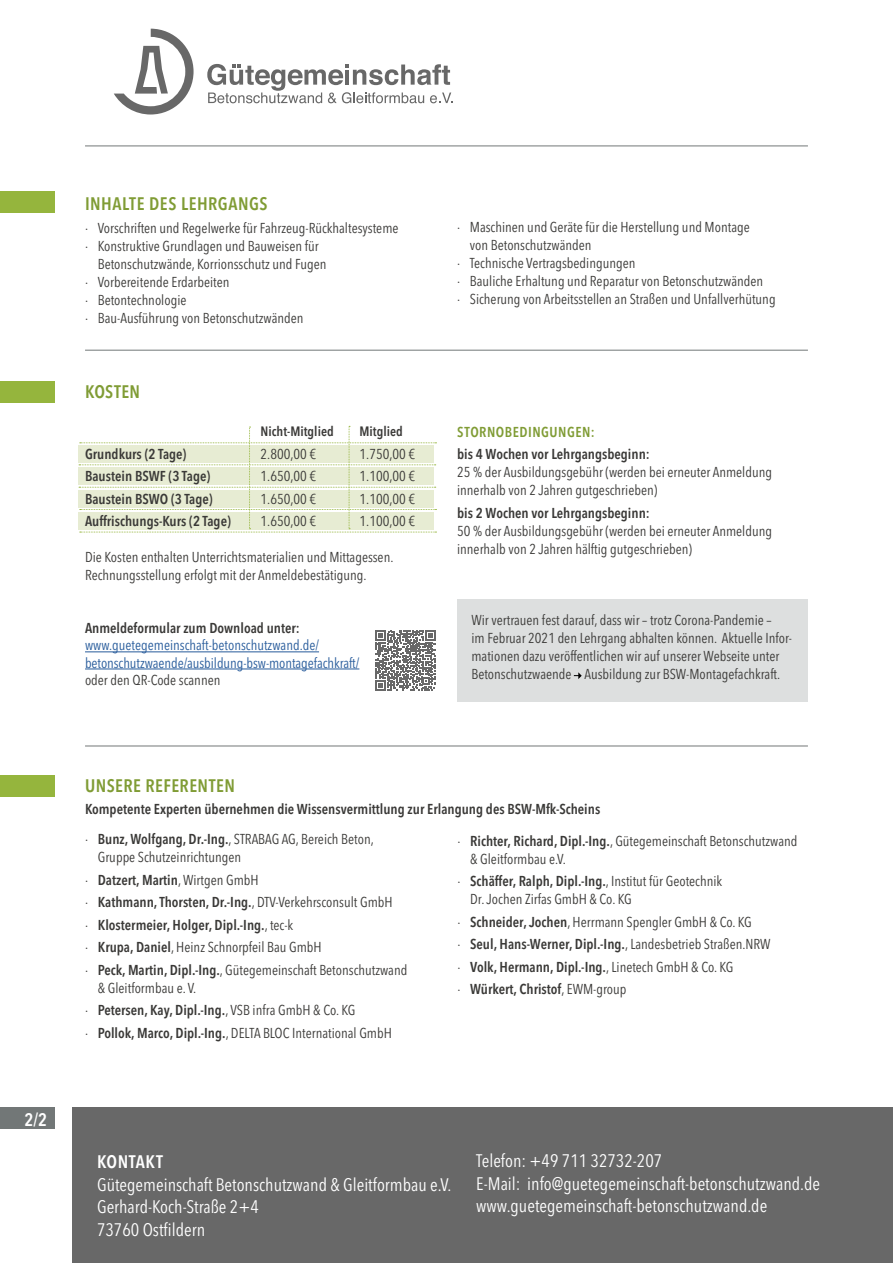
<style>
.page{position:relative;width:893px;height:1263px;background:#fff}
.page>*{position:absolute;margin:0;border:0;box-sizing:border-box;transform-origin:0 0}
.t1{font:condensed 18px/22.5px "Avenir Next LT Pro";color:#fff}
.t2{font:600 condensed 18px "Avenir Next LT Pro";letter-spacing:.025em;color:#809c35}
.t3{font:600 condensed 18px "Avenir Next LT Pro";letter-spacing:.03em;color:#fff}
.t4{font:condensed 14.25px/22.5px "Avenir Next LT Pro";color:#3a3937}
.t5{font:600 condensed 14.25px/30px "Avenir Next LT Pro";color:#3a3937}
.t6{font:condensed 14.25px/17.1px "Avenir Next LT Pro";letter-spacing:-.005em;color:#275b9b}
.t7{font:600 condensed 14.25px "Avenir Next LT Pro";letter-spacing:.035em;color:#809c35}
.t8{font:600 condensed 13.5px "Avenir Next LT Pro";color:#3a3937}
.s1{font-weight:400}
.s2{font-weight:600}
</style>
<div class="page">
<div style="left:72px;top:1108px;width:821px;height:155px;background:#686868"></div>
<hr style="left:85px;top:350px;width:723px;height:1px;background:#727777">
<hr style="left:85px;top:146px;width:723px;height:1px;background:#727777">
<svg style="left:79px;top:426px;width:357px;height:107px"></svg>
<div style="left:0;top:775px;width:54px;height:22px;background:#95b53d"></div>
<div style="left:0;top:381px;width:54px;height:22px;background:#95b53d"></div>
<div style="left:0;top:191px;width:54px;height:22px;background:#95b53d"></div>
<hr style="left:85px;top:651px;width:234px;height:1px;background:#275b9b">
<hr style="left:85px;top:669px;width:274px;height:1px;background:#275b9b">
<div style="left:0;top:1108px;width:54px;height:21px;background:#727777"></div>
<svg style="left:375px;top:630px;width:61px;height:60px"></svg>
<hr style="left:85px;top:746px;width:723px;height:1px;background:#727777">
<div style="left:457px;top:599px;width:351px;height:102px;background:#dddfdf"></div>
<svg style="left:114px;top:29px;width:80px;height:86px"></svg>
<svg style="left:207px;top:64px;width:246px;height:39px"></svg>
<svg style="left:574px;top:672px;width:8px;height:7px"></svg>
<p class="t3" style="left:24px;top:1108px;width:24px">2/2</p>
<p class="t2" style="left:85px;top:193px;width:184px">INHALTE DES LEHRGANGS</p>
<p class="t4" style="left:85px;top:216px;width:315px">· Vorschriften und Regelwerke für Fahrzeug-Rückhaltesysteme</p>
<p class="t4" style="left:85px;top:234px;width:235px">· Konstruktive Grundlagen und Bauweisen für</p>
<p class="t4" style="left:98px;top:252px;width:230px">Betonschutzwände, Korrionsschutz und Fugen</p>
<p class="t4" style="left:85px;top:270px;width:146px">· Vorbereitende Erdarbeiten</p>
<p class="t4" style="left:85px;top:288px;width:103px">· Betontechnologie</p>
<p class="t4" style="left:85px;top:306px;width:220px">· Bau-Ausführung von Betonschutzwänden</p>
<p class="t2" style="left:85px;top:381px;width:56px">KOSTEN</p>
<p class="t8" style="left:261px;top:423px;width:75px">Nicht-Mitglied</p>
<p class="t8" style="left:360px;top:423px;width:45px">Mitglied</p>
<p class="t5" style="left:85px;top:439px;width:103px">Grundkurs (2 Tage)</p>
<p class="t4" style="left:261px;top:442px;width:57px">2.800,00 €</p>
<p class="t4" style="left:360px;top:442px;width:57px">1.750,00 €</p>
<p class="t5" style="left:85px;top:461px;width:127px">Baustein BSWF (3 Tage)</p>
<p class="t4" style="left:261px;top:465px;width:57px">1.650,00 €</p>
<p class="t4" style="left:360px;top:465px;width:57px">1.100,00 €</p>
<p class="t5" style="left:85px;top:484px;width:129px">Baustein BSWO (3 Tage)</p>
<p class="t4" style="left:261px;top:487px;width:57px">1.650,00 €</p>
<p class="t4" style="left:360px;top:487px;width:57px">1.100,00 €</p>
<p class="t5" style="left:85px;top:506px;width:147px">Auffrischungs-Kurs (2 Tage)</p>
<p class="t4" style="left:261px;top:510px;width:57px">1.650,00 €</p>
<p class="t4" style="left:360px;top:510px;width:57px">1.100,00 €</p>
<p class="t4" style="left:85px;top:548px;width:310px;line-height:18px">Die Kosten enthalten Unterrichtsmaterialien und Mittagessen.<br>Rechnungsstellung erfolgt mit der Anmeldebestätigung.</p>
<p class="t5" style="left:85px;top:613px;width:216px">Anmeldeformular zum Download unter:</p>
<p class="t6" style="left:85px;top:637px;width:276px">www.guetegemeinschaft-betonschutzwand.de/ betonschutzwaende/ausbildung-bsw-montagefachkraft/</p>
<p class="t4" style="left:85px;top:668px;width:137px">oder den QR-Code scannen</p>
<p class="t4" style="left:457px;top:216px;width:294px">· Maschinen und Geräte für die Herstellung und Montage</p>
<p class="t4" style="left:470px;top:234px;width:123px">von Betonschutzwänden</p>
<p class="t4" style="left:457px;top:252px;width:180px">· Technische Vertragsbedingungen</p>
<p class="t4" style="left:457px;top:270px;width:308px">· Bauliche Erhaltung und Reparatur von Betonschutzwänden</p>
<p class="t4" style="left:457px;top:288px;width:320px">· Sicherung von Arbeitsstellen an Straßen und Unfallverhütung</p>
<p class="t7" style="left:457px;top:423px;width:139px">STORNOBEDINGUNGEN:</p>
<p class="t5" style="left:457px;top:439px;width:194px">bis 4 Wochen vor Lehrgangsbeginn:</p>
<p class="t4" style="left:457px;top:463px;width:316px;line-height:18px">25 % der Ausbildungsgebühr (werden bei erneuter Anmeldung innerhalb von 2 Jahren gutgeschrieben)</p>
<p class="t5" style="left:457px;top:498px;width:194px">bis 2 Wochen vor Lehrgangsbeginn:</p>
<p class="t4" style="left:457px;top:522px;width:316px;line-height:18px">50 % der Ausbildungsgebühr (werden bei erneuter Anmeldung innerhalb von 2 Jahren hälftig gutgeschrieben)</p>
<p class="t4" style="left:471px;top:611px;width:322px;line-height:18px">Wir vertrauen fest darauf, dass wir – trotz Corona-Pandemie –<br>im Februar 2021 den Lehrgang abhalten können. Aktuelle Infor&shy;mationen dazu veröffentlichen wir auf unserer Webseite unter Betonschutzwaende Ausbildung zur BSW-Montagefachkraft.</p>
<p class="t2" style="left:85px;top:774px;width:151px">UNSERE REFERENTEN</p>
<p class="t5" style="left:85px;top:794px;width:517px">Kompetente Experten übernehmen die Wissensvermittlung zur Erlangung des BSW-Mfk-Scheins <span class="s1">·</span> Bunz, Wolfgang, Dr.-Ing.<span class="s1">, STRABAG AG, Bereich Beton,</span></p>
<p class="t4" style="left:85px;top:846px;width:324px;text-indent:13px">Gruppe Schutzeinrichtungen<br>· <span class="s2">Datzert, Martin</span>, Wirtgen GmbH<br>· <span class="s2">Kathmann, Thorsten, Dr.-Ing.</span>, DTV-Verkehrsconsult GmbH<br>· <span class="s2">Klostermeier, Holger, Dipl.-Ing.</span>, tec-k<br>· <span class="s2">Krupa, Daniel</span>, Heinz Schnorpfeil Bau GmbH<br>· <span class="s2">Peck, Martin, Dipl.-Ing.</span>, Gütegemeinschaft Betonschutzwand</p>
<p class="t4" style="left:85px;top:976px;width:308px;text-indent:13px">&amp; Gleitformbau e. V.<br>· <span class="s2">Petersen, Kay, Dipl.-Ing.</span>, VSB infra GmbH &amp; Co. KG<br>· <span class="s2">Pollok, Marco, Dipl.-Ing.</span>, DELTA BLOC International GmbH</p>
<p class="t4" style="left:470px;top:832px;width:329px;line-height:18px;text-indent:-13px">· <span class="s2">Richter, Richard, Dipl.-Ing.</span>, Gütegemeinschaft Betonschutzwand &amp; Gleitformbau e.V.</p>
<p class="t4" style="left:470px;top:872px;width:254px;line-height:18px;text-indent:-13px">· <span class="s2">Schäffer, Ralph, Dipl.-Ing.</span>, Institut für Geotechnik<br>Dr. Jochen Zirfas GmbH &amp; Co. KG</p>
<p class="t4" style="left:457px;top:910px;width:315px">· <span class="s2">Schneider, Jochen</span>, Herrmann Spengler GmbH &amp; Co. KG<br>· <span class="s2">Seul, Hans-Werner, Dipl.-Ing.</span>, Landesbetrieb Straßen.NRW · <span class="s2">Volk, Hermann, Dipl.-Ing.</span>, Linetech GmbH &amp; Co. KG<br>· <span class="s2">Würkert, Christof</span>, EWM-group</p>
<p class="t3" style="left:97px;top:1151px;width:67px">KONTAKT</p>
<p class="t1" style="left:97px;top:1173px;width:356px">Gütegemeinschaft Betonschutzwand &amp; Gleitformbau e.V.<br>Gerhard-Koch-Straße 2+4<br>73760 Ostfildern</p>
<p class="t1" style="left:476px;top:1149px;width:345px">Telefon: +49 711 32732-207<br>E-Mail: info@guetegemeinschaft-betonschutzwand.de www.guetegemeinschaft-betonschutzwand.de</p>
</div>
